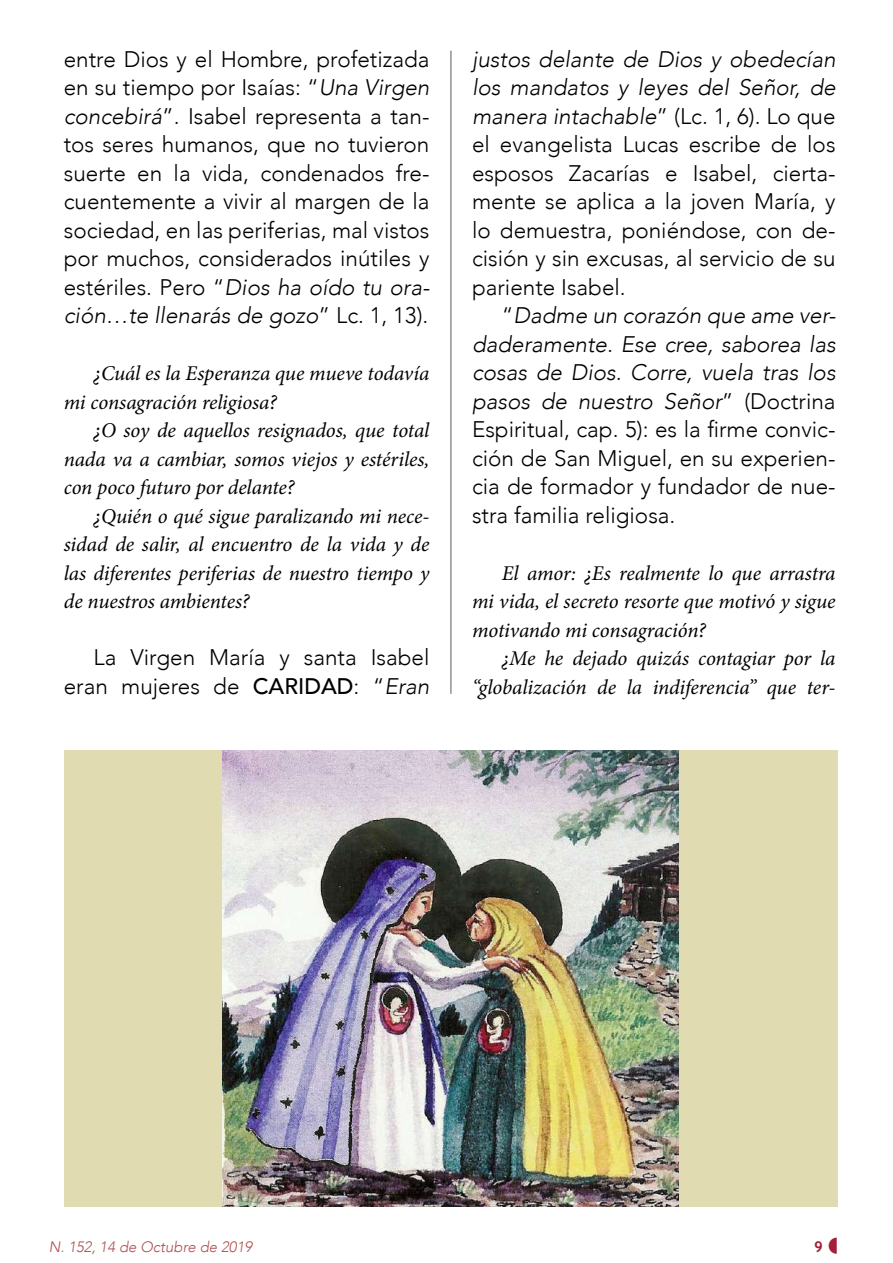
<style>
.page{position:relative;width:893px;height:1263px;background:#fff}
.page>*{position:absolute;margin:0;border:0;box-sizing:border-box;transform-origin:0 0}
.t1{font:300 22.5px/28.5px "Avenir";color:#000;text-align:justify}
.t2{font:italic 21px/28.5px "Minion Pro";letter-spacing:-.005em;color:#000;text-align:justify}
.t3{font:italic 300 15px "Avenir";color:#b14e52}
.t4{font:700 15px "Trebuchet MS";color:#a2203a}
.s1{font-style:italic}
.s2{font-weight:500}
</style>
<div class="page">
<hr style="left:451px;top:51px;width:1px;height:643px;background:#58595b">
<div style="left:64px;top:751px;width:774px;height:456px;background:#e1dbb2"></div>
<img style="left:223px;top:751px;width:456px;height:456px">
<p class="t1" style="left:64px;top:45px;width:367px">entre Dios y el Hombre, profetizada en su tiempo por Isaías: “<span class="s1">Una Virgen concebirá</span>”. Isabel representa a tan&shy;tos seres humanos, que no tuvieron suerte en la vida, condenados fre&shy;cuentemente a vivir al margen de la sociedad, en las periferias, mal vistos por muchos, considerados inútiles y estériles. Pero “<span class="s1">Dios ha oído tu ora&shy;ción…te llenarás de gozo</span>” Lc. 1, 13).</p>
<p class="t2" style="left:64px;top:359px;width:367px;text-indent:30px">¿Cuál es la Esperanza que mueve todavía mi consagración religiosa?</p>
<p class="t2" style="left:64px;top:416px;width:367px;text-indent:30px">¿O soy de aquellos resignados, que total nada va a cambiar, somos viejos y estériles, con poco futuro por delante?</p>
<p class="t2" style="left:64px;top:502px;width:367px;text-indent:30px">¿Quién o qué sigue paralizando mi nece&shy;sidad de salir, al encuentro de la vida y de las diferentes periferias de nuestro tiempo y de nuestros ambientes?</p>
<p class="t1" style="left:64px;top:643px;width:367px;text-align:right">La Virgen María y santa Isabel eran mujeres de <span class="s2">CARIDAD</span>: “<span class="s1">Eran</span></p>
<p class="t1" style="left:472px;top:45px;width:365px"><span class="s1">justos delante de Dios y obedecían los mandatos y leyes del Señor, de manera intachable</span>” (Lc. 1, 6). Lo que el evangelista Lucas escribe de los esposos Zacarías e Isabel, cierta&shy;mente se aplica a la joven María, y lo demuestra, poniéndose, con de&shy;cisión y sin excusas, al servicio de su pariente Isabel.</p>
<p class="t1" style="left:472px;top:301px;width:365px;text-indent:30px">“<span class="s1">Dadme un corazón que ame ver&shy;daderamente. Ese cree, saborea las cosas de Dios. Corre, vuela tras los pasos de nuestro Señor</span>” (Doctrina Espiritual, cap. 5): es la firme convic&shy;ción de San Miguel, en su experien&shy;cia de formador y fundador de nue&shy;stra familia religiosa.</p>
<p class="t2" style="left:472px;top:559px;width:365px;text-indent:30px">El amor: ¿Es realmente lo que arrastra mi vida, el secreto resorte que motivó y sigue motivando mi consagración?</p>
<p class="t2" style="left:472px;top:644px;width:365px;text-align:right">¿Me he dejado quizás contagiar por la “globalización de la indiferencia” que ter-</p>
<p class="t3" style="left:49px;top:1238px;width:205px">N. 152, 14 de Octubre de 2019</p>
<p class="t4" style="left:814px;top:1237px;width:10px">9</p>
</div>
